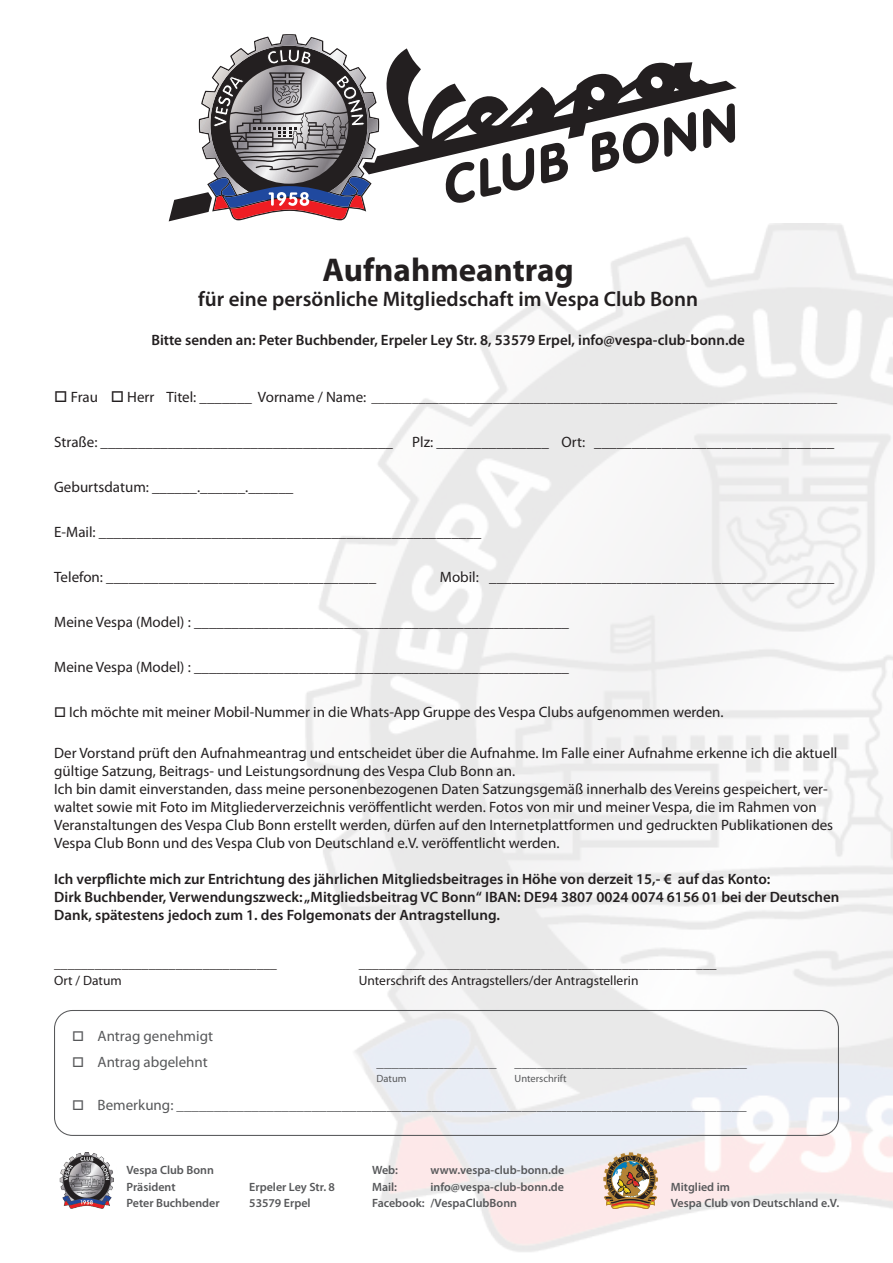
<style>
.page{position:relative;width:893px;height:1263px;background:#fff}
.page>*{position:absolute;margin:0;border:0;box-sizing:border-box;transform-origin:0 0}
.t1{font:700 33px "Myriad Pro";color:#231f20}
.t2{font:600 21px "Myriad Pro";color:#231f20}
.t3{font:15px/18px "Myriad Pro";color:#231f20}
.t4{font:600 15px/18px "Myriad Pro";color:#231f20}
.t5{font:15px "Myriad Pro";color:#57585a}
.t6{font:13.5px "Myriad Pro";color:#231f20}
.t7{font:600 12px "Myriad Pro";color:#57585a}
.t8{font:10.5px "Myriad Pro";color:#57585a}
.s1{font-size:15px}
</style>
<div class="page">
<svg style="left:169px;top:34px;width:203px;height:187px"></svg>
<svg style="left:445px;top:174px;width:121px;height:29px"></svg>
<svg style="left:363px;top:48px;width:374px;height:126px"></svg>
<img style="left:305px;top:223px;width:588px;height:1029px">
<div style="left:54px;top:1010px;width:785px;height:126px;border:1px solid #57585a;border-radius:18px"></div>
<svg style="left:603px;top:1152px;width:55px;height:57px;background:#a78e6c"></svg>
<img style="left:59px;top:1152px;width:55px;height:56px">
<p class="t1" style="left:323px;top:248px;width:253px">Aufnahmeantrag</p>
<p class="t2" style="left:198px;top:286px;width:501px">für eine persönliche Mitgliedschaft im Vespa Club Bonn</p>
<p class="t4" style="left:151px;top:331px;width:595px">Bitte senden an: Peter Buchbender, Erpeler Ley Str. 8, 53579 Erpel, info@vespa-club-bonn.de</p>
<p class="t6" style="left:54px;top:389px;width:784px">□ <span class="s1">Frau</span> □ <span class="s1">Herr Titel: _______ Vorname / Name:</span> _____________________________________________________________________</p>
<p class="t3" style="left:54px;top:433px;width:340px">Straße: _______________________________________</p>
<p class="t3" style="left:412px;top:433px;width:424px">Plz: _______________ Ort: ________________________________</p>
<p class="t3" style="left:54px;top:478px;width:241px">Geburtsdatum: ______.______.______</p>
<p class="t3" style="left:54px;top:523px;width:429px">E-Mail: ___________________________________________________</p>
<p class="t3" style="left:54px;top:568px;width:323px">Telefon: ____________________________________</p>
<p class="t3" style="left:440px;top:568px;width:396px">Mobil: ______________________________________________</p>
<p class="t3" style="left:54px;top:613px;width:516px">Meine Vespa (Model) : __________________________________________________</p>
<p class="t3" style="left:54px;top:658px;width:516px">Meine Vespa (Model) : __________________________________________________</p>
<p class="t3" style="left:54px;top:703px;width:671px">□ Ich möchte mit meiner Mobil-Nummer in die Whats-App Gruppe des Vespa Clubs aufgenommen werden.</p>
<p class="t3" style="left:54px;top:743px;width:785px">Der Vorstand prüft den Aufnahmeantrag und entscheidet über die Aufnahme. Im Falle einer Aufnahme erkenne ich die aktuell gültige Satzung, Beitrags- und Leistungsordnung des Vespa Club Bonn an.</p>
<p class="t3" style="left:54px;top:779px;width:780px">Ich bin damit einverstanden, dass meine personenbezogenen Daten Satzungsgemäß innerhalb des Vereins gespeichert, ver&shy;waltet sowie mit Foto im Mitgliederverzeichnis veröffentlicht werden. Fotos von mir und meiner Vespa, die im Rahmen von Veranstaltungen des Vespa Club Bonn erstellt werden, dürfen auf den Internetplattformen und gedruckten Publikationen des Vespa Club Bonn und des Vespa Club von Deutschland e.V. veröffentlicht werden.</p>
<p class="t4" style="left:54px;top:869px;width:787px">Ich verpflichte mich zur Entrichtung des jährlichen Mitgliedsbeitrages in Höhe von derzeit 15,- € auf das Konto:<br>Dirk Buchbender, Verwendungszweck: „Mitgliedsbeitrag VC Bonn“ IBAN: DE94 3807 0024 0074 6156 01 bei der Deutschen<br>Dank, spätestens jedoch zum 1. des Folgemonats der Antragstellung.</p>
<p class="t6" style="left:54px;top:955px;width:224px">_________________________________</p>
<p class="t6" style="left:359px;top:955px;width:359px">_____________________________________________________</p>
<p class="t6" style="left:54px;top:972px;width:69px">Ort / Datum</p>
<p class="t6" style="left:359px;top:972px;width:281px">Unterschrift des Antragstellers/der Antragstellerin</p>
<p class="t5" style="left:72px;top:1027px;width:142px">□ Antrag genehmigt</p>
<p class="t5" style="left:72px;top:1052px;width:137px">□ Antrag abgelehnt</p>
<p class="t5" style="left:377px;top:1052px;width:372px">________________ _______________________________</p>
<p class="t8" style="left:377px;top:1071px;width:32px">Datum</p>
<p class="t8" style="left:515px;top:1071px;width:53px">Unterschrift</p>
<p class="t5" style="left:72px;top:1096px;width:676px">□ Bemerkung: ____________________________________________________________________________</p>
<p class="t7" style="left:126px;top:1162px;width:89px">Vespa Club Bonn</p>
<p class="t7" style="left:126px;top:1179px;width:51px">Präsident</p>
<p class="t7" style="left:126px;top:1195px;width:95px">Peter Buchbender</p>
<p class="t7" style="left:249px;top:1179px;width:87px">Erpeler Ley Str. 8</p>
<p class="t7" style="left:249px;top:1195px;width:63px">53579 Erpel</p>
<p class="t7" style="left:372px;top:1162px;width:28px">Web:</p>
<p class="t7" style="left:431px;top:1162px;width:135px">www.vespa-club-bonn.de</p>
<p class="t7" style="left:372px;top:1179px;width:27px">Mail:</p>
<p class="t7" style="left:431px;top:1179px;width:135px">info@vespa-club-bonn.de</p>
<p class="t7" style="left:372px;top:1195px;width:147px">Facebook: /VespaClubBonn</p>
<p class="t7" style="left:671px;top:1179px;width:61px">Mitglied im</p>
<p class="t7" style="left:671px;top:1195px;width:170px">Vespa Club von Deutschland e.V.</p>
</div>
